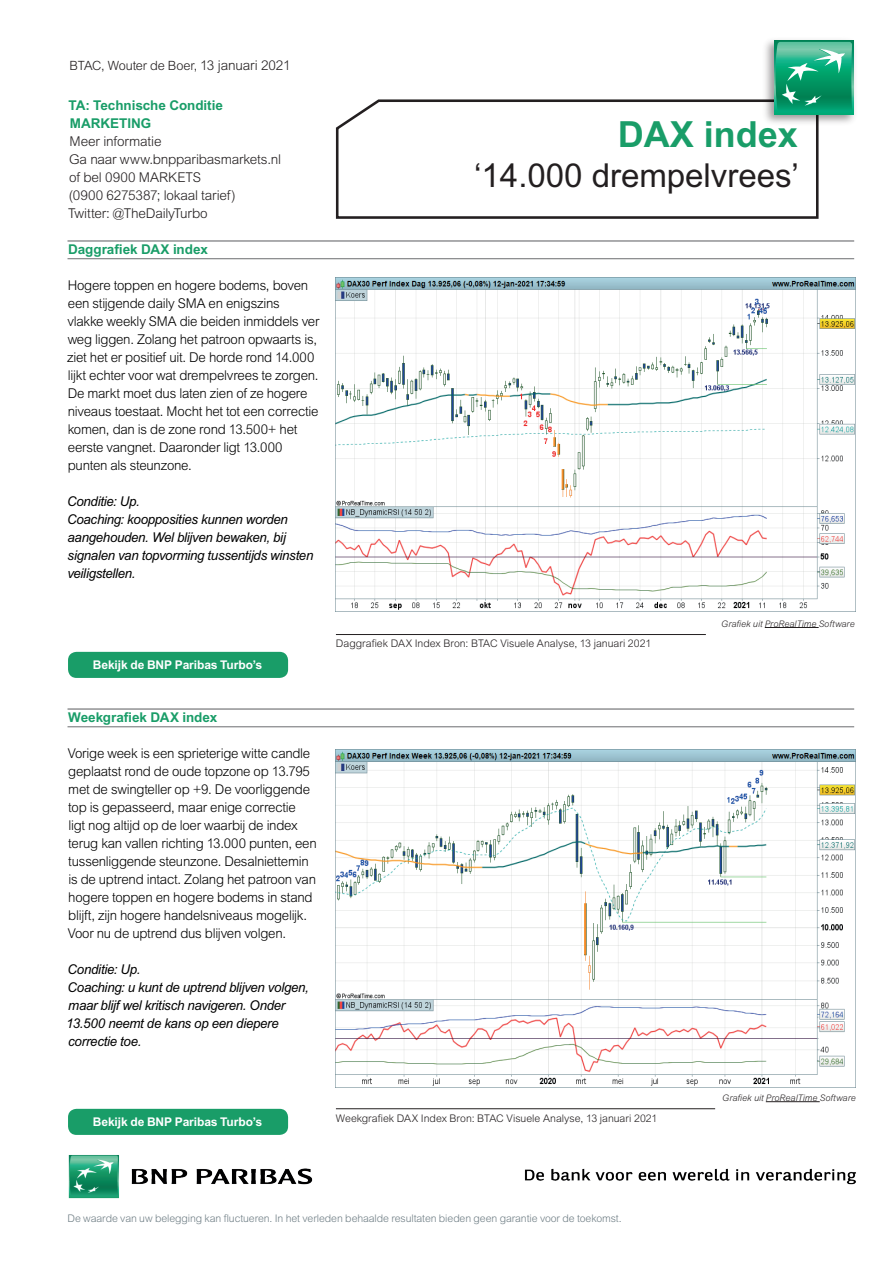
<style>
.page{position:relative;width:893px;height:1263px;background:#fff}
.page>*{position:absolute;margin:0;border:0;box-sizing:border-box;transform-origin:0 0}
.t1{font:700 36px "Arial MT Std";color:#199d68}
.t2{font:33px "Arial MT Std";color:#231f20}
.t3{font:300 13.5px/18px "Arial MT Std";letter-spacing:-.02em;color:#000001}
.t4{font:italic 13.5px/18px "Arial MT Std";letter-spacing:-.02em;color:#000001}
.t5{font:300 13.5px/18px "Arial MT Std";letter-spacing:-.01em;color:#231f20}
.t6{font:700 13.5px/18px "Arial MT Std";letter-spacing:-.005em;color:#199d68}
.t7{font:300 12.75px "Arial MT Std";letter-spacing:-.01em;color:#231f20}
.t8{font:700 12px "Arial MT Std";letter-spacing:-.01em;color:#fff}
.t9{font:300 10.5px "Arial MT Std";color:#231f20}
.t10{font:300 10.5px "Arial MT Std";letter-spacing:-.01em;color:#6f7e85}
.t11{font:italic 300 9px "Arial MT Std";letter-spacing:.005em;color:#231f20}
.s1{font-size:13.5px}
</style>
<div class="page">
<hr style="left:68px;top:240px;width:786px;height:2px;background:#6c6d70">
<hr style="left:68px;top:258px;width:786px;height:1px;background:#6c6d70">
<img style="left:336px;top:278px;width:519px;height:332px">
<img style="left:336px;top:749px;width:519px;height:337px">
<hr style="left:336px;top:634px;width:370px;height:1px;background:#231f20">
<hr style="left:336px;top:1108px;width:379px;height:1px;background:#231f20">
<div style="left:68px;top:652px;width:220px;height:26px;background:#199d68;border-radius:9px"></div>
<div style="left:68px;top:1109px;width:220px;height:26px;background:#199d68;border-radius:9px"></div>
<svg style="left:335px;top:99px;width:484px;height:120px"></svg>
<img style="left:759px;top:40px;width:96px;height:89px">
<svg style="left:774px;top:41px;width:80px;height:74px"></svg>
<svg style="left:775px;top:42px;width:77px;height:71px;background:#2cab82"></svg>
<hr style="left:765px;top:627px;width:54px;height:1px;background:#231f20">
<hr style="left:766px;top:1101px;width:54px;height:1px;background:#231f20">
<img style="left:525px;top:1168px;width:331px;height:17px">
<img style="left:68px;top:1155px;width:245px;height:44px">
<hr style="left:68px;top:708px;width:786px;height:2px;background:#6c6d70">
<hr style="left:68px;top:726px;width:786px;height:1px;background:#6c6d70">
<p class="t7" style="left:70px;top:58px;width:223px">BTAC, Wouter de Boer, <span class="s1">13 januari 2021</span></p>
<p class="t6" style="left:69px;top:96px;width:156px">TA: Technische Conditie<br>MARKETING</p>
<p class="t5" style="left:68px;top:132px;width:214px">Meer informatie<br>Ga naar www.bnpparibasmarkets.nl of bel 0900 MARKETS<br>(0900 6275387; lokaal tarief)<br>Twitter: @TheDailyTurbo</p>
<p class="t6" style="left:68px;top:240px;width:141px">Daggrafiek DAX index</p>
<p class="t3" style="left:67px;top:277px;width:254px">Hogere toppen en hogere bodems, boven een stijgende daily SMA en enigszins<br>vlakke weekly SMA die beiden inmiddels ver weg liggen. Zolang het patroon opwaarts is, ziet het er positief uit. De horde rond 14.000 lijkt echter voor wat drempelvrees te zorgen.<br>De markt moet dus laten zien of ze hogere niveaus toestaat. Mocht het tot een correctie komen, dan is de zone rond 13.500+ het eerste vangnet. Daaronder ligt 13.000 punten als steunzone.</p>
<p class="t4" style="left:67px;top:492px;width:248px">Conditie: Up.<br>Coaching: koopposities kunnen worden aangehouden. Wel blijven bewaken, bij signalen van topvorming tussentijds winsten veiligstellen.</p>
<p class="t8" style="left:93px;top:658px;width:171px">Bekijk de BNP Paribas Turbo’s</p>
<p class="t6" style="left:68px;top:708px;width:151px">Weekgrafiek DAX index</p>
<p class="t3" style="left:68px;top:745px;width:251px">Vorige week is een sprieterige witte candle geplaatst rond de oude topzone op 13.795 met de swingteller op +9. De voorliggende top is gepasseerd, maar enige correctie<br>ligt nog altijd op de loer waarbij de index terug kan vallen richting 13.000 punten, een tussenliggende steunzone. Desalniettemin is de uptrend intact. Zolang het patroon van hogere toppen en hogere bodems in stand blijft, zijn hogere handelsniveaus mogelijk.<br>Voor nu de uptrend dus blijven volgen.</p>
<p class="t4" style="left:66px;top:960px;width:244px">Conditie: Up.<br>Coaching: u kunt de uptrend blijven volgen, maar blijf wel kritisch navigeren. Onder<br>13.500 neemt de kans op een diepere correctie toe.</p>
<h1 class="t1" style="left:618px;top:114px;width:182px">DAX index</h1>
<h2 class="t2" style="left:474px;top:156px;width:326px">‘14.000 drempelvrees’</h2>
<p class="t9" style="left:336px;top:638px;width:317px">Daggrafiek DAX Index Bron: BTAC Visuele Analyse, 13 januari 2021</p>
<p class="t11" style="left:721px;top:618px;width:135px">Grafiek uit ProRealTime Software</p>
<p class="t8" style="left:93px;top:1115px;width:171px">Bekijk de BNP Paribas Turbo’s</p>
<p class="t9" style="left:336px;top:1112px;width:323px">Weekgrafiek DAX Index Bron: BTAC Visuele Analyse, 13 januari 2021</p>
<p class="t11" style="left:722px;top:1092px;width:135px">Grafiek uit ProRealTime Software</p>
<p class="t10" style="left:68px;top:1212px;width:556px">De waarde van uw belegging kan fluctueren. In het verleden behaalde resultaten bieden geen garantie voor de toekomst.</p>
</div>
